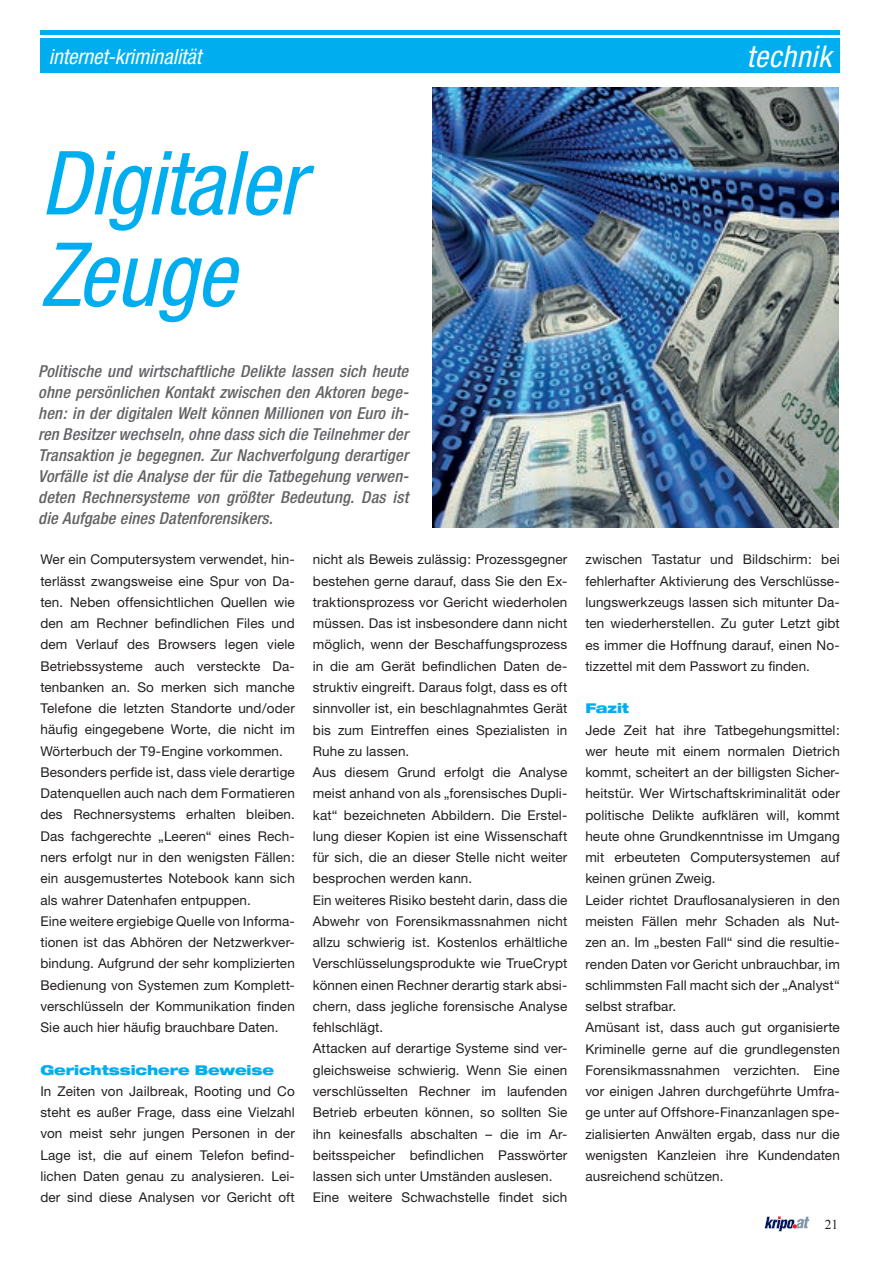
<style>
.page{position:relative;width:893px;height:1263px;background:#fff}
.page>*{position:absolute;margin:0;border:0;box-sizing:border-box;transform-origin:0 0}
.t1{font:italic condensed 88.5px/91.5px "Helvetica Neue";letter-spacing:-.01em;color:#00aeef}
.t2{font:italic condensed 30px "Helvetica Neue";letter-spacing:.02em;color:#fff}
.t3{font:italic condensed 21px "Helvetica Neue";color:#fff}
.t4{font:italic 500 condensed 16.5px/21px "Helvetica Neue";letter-spacing:.015em;color:#636366;text-align:justify}
.t5{font:13.5px/21.3px "Helvetica Neue";letter-spacing:.01em;color:#231f20}
.t6{font:900 expanded 13.5px "Helvetica Neue";letter-spacing:-.01em;color:#00aeef}
.t7{font:13.5px "Times New Roman";color:#231f20}
</style>
<div class="page">
<hr style="left:40px;top:30px;width:800px;height:4px;background:#00aeef">
<div style="left:40px;top:38px;width:800px;height:34px;background:#00aeef"></div>
<svg style="left:764px;top:1216px;width:46px;height:15px"></svg>
<img style="left:432px;top:88px;width:406px;height:439px">
<h3 class="t3" style="left:49px;top:44px;width:154px">internet-kriminalität</h3>
<h1 class="t1" style="left:40px;top:137px;width:265px">Digitaler<br>Zeuge</h1>
<p class="t4" style="left:38px;top:361px;width:372px">Politische und wirtschaftliche Delikte lassen sich heute ohne persönlichen Kontakt zwischen den Aktoren bege&shy;hen: in der digitalen Welt können Millionen von Euro ih&shy;ren Besitzer wechseln, ohne dass sich die Teilnehmer der Transaktion je begegnen. Zur Nachverfolgung derartiger Vorfälle ist die Analyse der für die Tatbegehung verwen&shy;deten Rechnersysteme von größter Bedeutung. Das ist die Aufgabe eines Datenforensikers.</p>
<h2 class="t2" style="left:746px;top:39px;width:86px">technik</h2>
<p class="t5" style="left:40px;top:549px;width:256px">Wer ein Computersystem verwendet, hin&shy;terlässt zwangsweise eine Spur von Da&shy;ten. Neben offensichtlichen Quellen wie den am Rechner befindlichen Files und dem Verlauf des Browsers legen viele Betriebssysteme auch versteckte Da&shy;tenbanken an. So merken sich manche Telefone die letzten Standorte und/oder häufig eingegebene Worte, die nicht im Wörterbuch der T9-Engine vorkommen.<br>Besonders perfide ist, dass viele derartige Datenquellen auch nach dem Formatieren des Rechnersystems erhalten bleiben.<br>Das fachgerechte „Leeren“ eines Rech&shy;ners erfolgt nur in den wenigsten Fällen: ein ausgemustertes Notebook kann sich als wahrer Datenhafen entpuppen.<br>Eine weitere ergiebige Quelle von Informa&shy;tionen ist das Abhören der Netzwerkver&shy;bindung. Aufgrund der sehr komplizierten Bedienung von Systemen zum Komplett&shy;verschlüsseln der Kommunikation finden Sie auch hier häufig brauchbare Daten.</p>
<p class="t6" style="left:40px;top:1061px;width:235px">Gerichtssichere Beweise</p>
<p class="t5" style="left:40px;top:1080px;width:256px;text-align:justify">In Zeiten von Jailbreak, Rooting und Co steht es außer Frage, dass eine Vielzahl von meist sehr jungen Personen in der Lage ist, die auf einem Telefon befind&shy;lichen Daten genau zu analysieren. Lei&shy;der sind diese Analysen vor Gericht oft</p>
<p class="t5" style="left:313px;top:549px;width:256px">nicht als Beweis zulässig: Prozessgegner bestehen gerne darauf, dass Sie den Ex&shy;traktionsprozess vor Gericht wiederholen müssen. Das ist insbesondere dann nicht möglich, wenn der Beschaffungsprozess in die am Gerät befindlichen Daten de&shy;struktiv eingreift. Daraus folgt, dass es oft sinnvoller ist, ein beschlagnahmtes Gerät bis zum Eintreffen eines Spezialisten in Ruhe zu lassen.<br>Aus diesem Grund erfolgt die Analyse meist anhand von als „forensisches Dupli&shy;kat“ bezeichneten Abbildern. Die Erstel&shy;lung dieser Kopien ist eine Wissenschaft für sich, die an dieser Stelle nicht weiter besprochen werden kann.<br>Ein weiteres Risiko besteht darin, dass die Abwehr von Forensikmassnahmen nicht allzu schwierig ist. Kostenlos erhältliche Verschlüsselungsprodukte wie TrueCrypt können einen Rechner derartig stark absi&shy;chern, dass jegliche forensische Analyse fehlschlägt.<br>Attacken auf derartige Systeme sind ver&shy;gleichsweise schwierig. Wenn Sie einen verschlüsselten Rechner im laufenden Betrieb erbeuten können, so sollten Sie ihn keinesfalls abschalten – die im Ar&shy;beitsspeicher befindlichen Passwörter lassen sich unter Umständen auslesen.<br>Eine weitere Schwachstelle findet sich</p>
<p class="t5" style="left:585px;top:549px;width:256px;text-align:justify">zwischen Tastatur und Bildschirm: bei fehlerhafter Aktivierung des Verschlüsse&shy;lungswerkzeugs lassen sich mitunter Da&shy;ten wiederherstellen. Zu guter Letzt gibt es immer die Hoffnung darauf, einen No&shy;tizzettel mit dem Passwort zu finden.</p>
<p class="t6" style="left:585px;top:700px;width:45px">Fazit</p>
<p class="t5" style="left:585px;top:719px;width:256px">Jede Zeit hat ihre Tatbegehungsmittel: wer heute mit einem normalen Dietrich kommt, scheitert an der billigsten Sicher&shy;heitstür. Wer Wirtschaftskriminalität oder politische Delikte aufklären will, kommt heute ohne Grundkenntnisse im Umgang mit erbeuteten Computersystemen auf keinen grünen Zweig.<br>Leider richtet Drauflosanalysieren in den meisten Fällen mehr Schaden als Nut&shy;zen an. Im „besten Fall“ sind die resultie&shy;renden Daten vor Gericht unbrauchbar, im schlimmsten Fall macht sich der „Analyst“ selbst strafbar.<br>Amüsant ist, dass auch gut organisierte Kriminelle gerne auf die grundlegensten Forensikmassnahmen verzichten. Eine vor einigen Jahren durchgeführte Umfra&shy;ge unter auf Offshore-Finanzanlagen spe&shy;zialisierten Anwälten ergab, dass nur die wenigsten Kanzleien ihre Kundendaten ausreichend schützen.</p>
<p class="t7" style="left:825px;top:1215px;width:15px">21</p>
</div>
